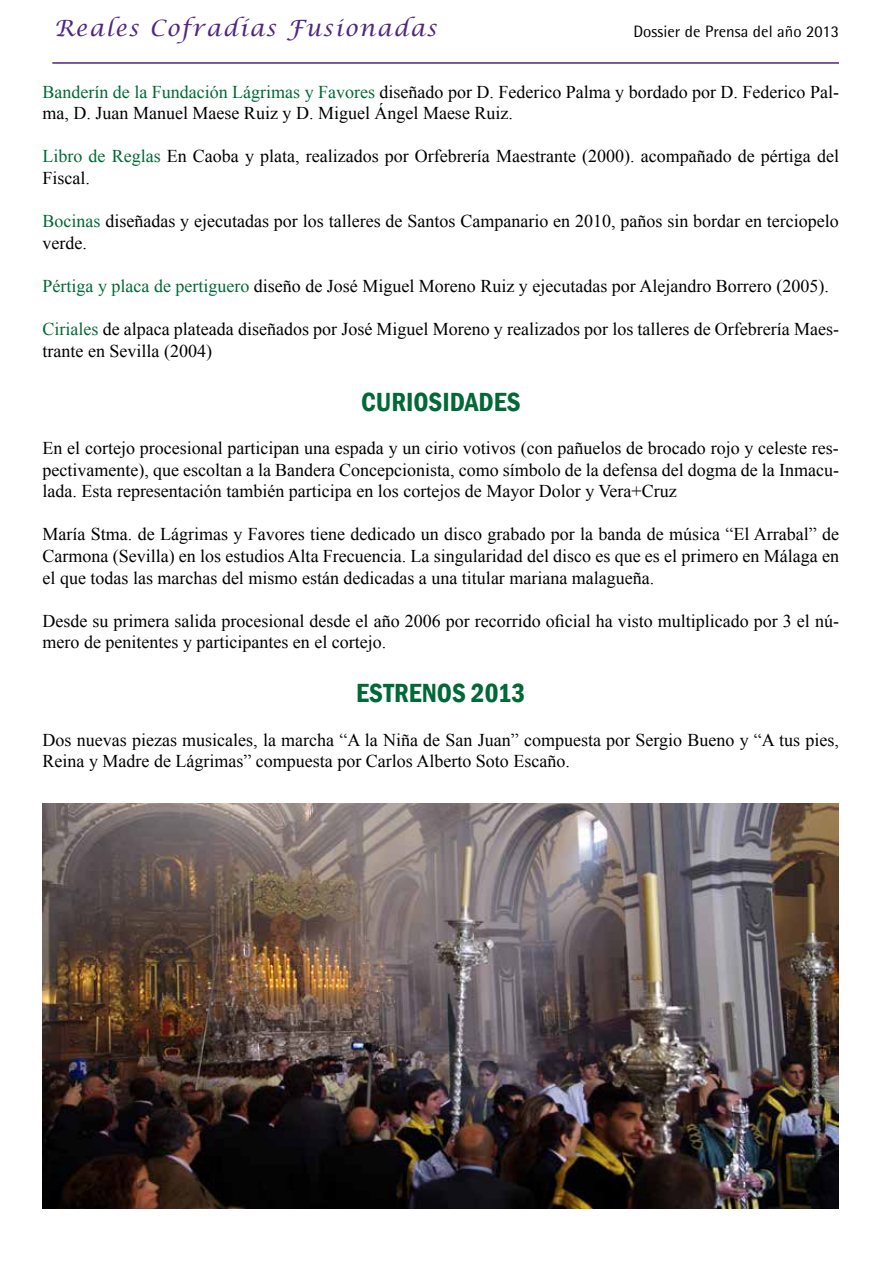
<style>
.page{position:relative;width:893px;height:1263px;background:#fff}
.page>*{position:absolute;margin:0;border:0;box-sizing:border-box;transform-origin:0 0}
.t1{font:600 condensed 27px "Franklin Gothic";color:#006936}
.t2{font:italic 22.5px "Lucida Calligraphy";letter-spacing:.07em;color:#4f2683}
.t3{font:18px/21.6px "Times New Roman";color:#000}
.t4{font:16.5px "Rotis Semi Sans Std";letter-spacing:.005em;color:#000}
.s1{color:#006936}
</style>
<div class="page">
<hr style="left:52px;top:62px;width:787px;height:2px;background:#4f2683">
<img style="left:43px;top:804px;width:796px;height:405px">
<p class="t2" style="left:54px;top:15px;width:384px">Reales Cofradías Fusionadas</p>
<p class="t4" style="left:633px;top:21px;width:207px">Dossier de Prensa del año 2013</p>
<p class="t3" style="left:43px;top:80px;width:798px"><span class="s1">Banderín de la Fundación Lágrimas y Favores</span> diseñado por D. Federico Palma y bordado por D. Federico Pal&shy;ma, D. Juan Manuel Maese Ruiz y D. Miguel Ángel Maese Ruiz.</p>
<p class="t3" style="left:43px;top:145px;width:798px"><span class="s1">Libro de Reglas</span> En Caoba y plata, realizados por Orfebrería Maestrante (2000). acompañado de pértiga del<br>Fiscal.</p>
<p class="t3" style="left:43px;top:210px;width:798px"><span class="s1">Bocinas</span> diseñadas y ejecutadas por los talleres de Santos Campanario en 2010, paños sin bordar en terciopelo verde.</p>
<p class="t3" style="left:43px;top:275px;width:788px"><span class="s1">Pértiga y placa de pertiguero</span> diseño de José Miguel Moreno Ruiz y ejecutadas por Alejandro Borrero (2005).</p>
<p class="t3" style="left:43px;top:318px;width:798px"><span class="s1">Ciriales</span> de alpaca plateada diseñados por José Miguel Moreno y realizados por los talleres de Orfebrería Maes&shy;trante en Sevilla (2004)</p>
<h1 class="t1" style="left:361px;top:384px;width:161px">CURIOSIDADES</h1>
<p class="t3" style="left:43px;top:437px;width:798px;text-align:justify">En el cortejo procesional participan una espada y un cirio votivos (con pañuelos de brocado rojo y celeste res&shy;pectivamente), que escoltan a la Bandera Concepcionista, como símbolo de la defensa del dogma de la Inmacu&shy;lada. Esta representación también participa en los cortejos de Mayor Dolor y Vera+Cruz</p>
<p class="t3" style="left:43px;top:523px;width:798px;text-align:justify">María Stma. de Lágrimas y Favores tiene dedicado un disco grabado por la banda de música “El Arrabal” de Carmona (Sevilla) en los estudios Alta Frecuencia. La singularidad del disco es que es el primero en Málaga en el que todas las marchas del mismo están dedicadas a una titular mariana malagueña.</p>
<p class="t3" style="left:43px;top:610px;width:798px">Desde su primera salida procesional desde el año 2006 por recorrido oficial ha visto multiplicado por 3 el nú&shy;mero de penitentes y participantes en el cortejo.</p>
<h1 class="t1" style="left:356px;top:675px;width:171px">ESTRENOS 2013</h1>
<p class="t3" style="left:43px;top:728px;width:798px">Dos nuevas piezas musicales, la marcha “A la Niña de San Juan” compuesta por Sergio Bueno y “A tus pies,<br>Reina y Madre de Lágrimas” compuesta por Carlos Alberto Soto Escaño.</p>
</div>
